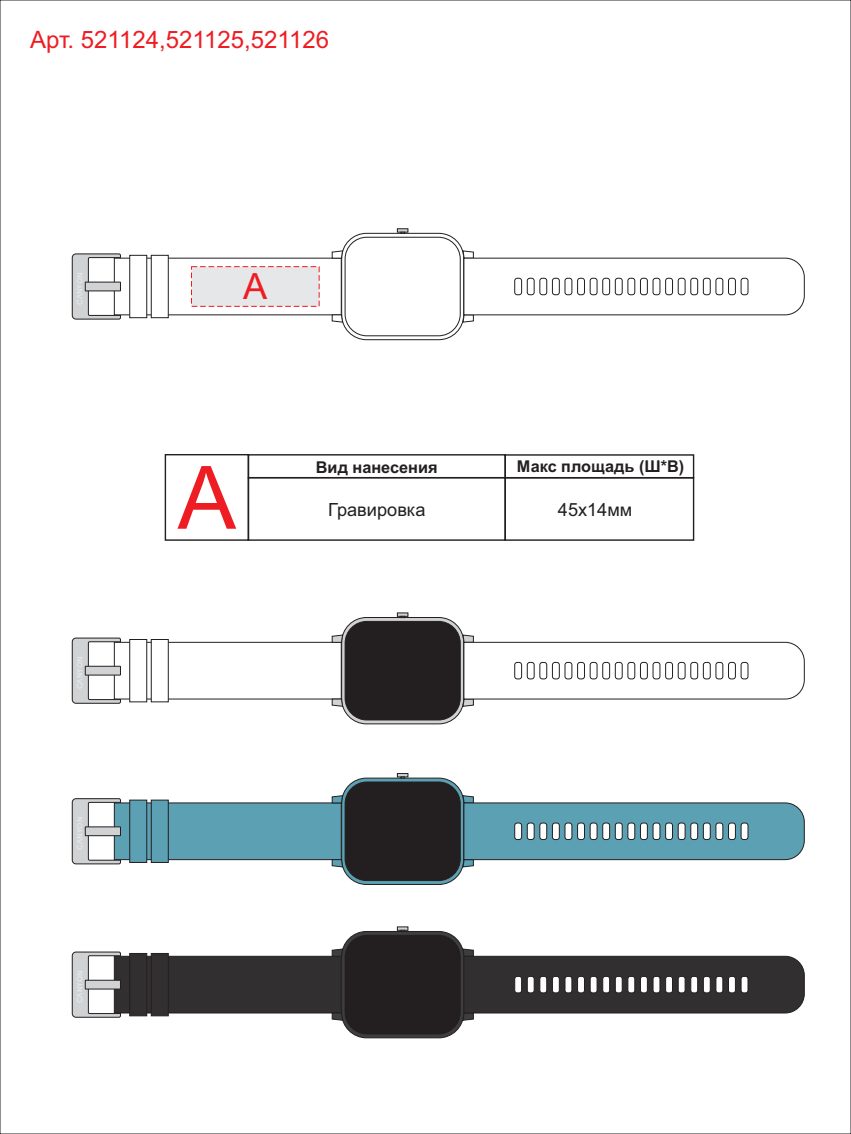
<style>
.page{position:relative;width:851px;height:1134px;background:#fff}
.page>*{position:absolute;margin:0;border:0;box-sizing:border-box;transform-origin:0 0}
.t1{font:87.5px "Arial";color:#ee1d23}
.t2{font:36.1px "Arial";color:#ee1d23}
.t3{font:24px "Arial";color:#ee1d23}
.t4{font:18.2px "Arial";color:#231f20}
.t5{font:700 16.3px "Arial";color:#231f20}
</style>
<div class="page">
<div style="left:248px;top:454px;width:258px;height:24px;border:1px solid #231f20"></div>
<div style="left:248px;top:477px;width:258px;height:64px;border:1px solid #231f20"></div>
<div style="left:504px;top:454px;width:190px;height:24px;border:1px solid #231f20"></div>
<div style="left:504px;top:477px;width:190px;height:64px;border:1px solid #231f20"></div>
<div style="left:165px;top:454px;width:84px;height:87px;border:1px solid #231f20"></div>
<svg style="left:72px;top:228px;width:732px;height:112px"></svg>
<svg style="left:72px;top:612px;width:732px;height:112px"></svg>
<svg style="left:72px;top:773px;width:732px;height:112px"></svg>
<svg style="left:72px;top:926px;width:732px;height:112px"></svg>
<h3 class="t3" style="left:30px;top:31px;width:300px">Арт. 521124,521125,521126</h3>
<h2 class="t2" style="left:243px;top:273px;width:26px">А</h2>
<h1 class="t1" style="left:178px;top:465px;width:60px">А</h1>
<p class="t5" style="left:316px;top:461px;width:123px">Вид нанесения</p>
<p class="t5" style="left:517px;top:460px;width:169px">Макс площадь (Ш*В)</p>
<p class="t4" style="left:328px;top:502px;width:99px">Гравировка</p>
<p class="t4" style="left:558px;top:503px;width:76px">45х14мм</p>
</div>
